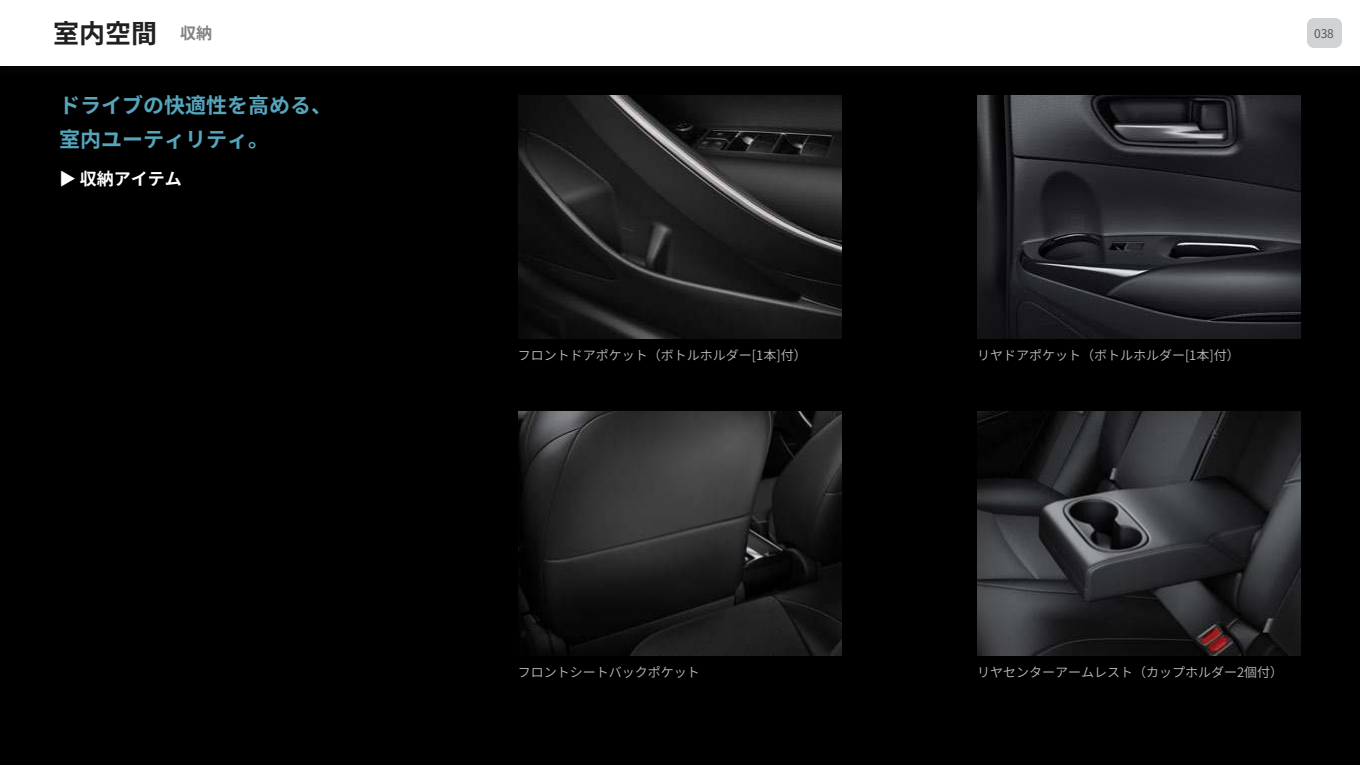
<style>
.page{position:relative;width:1360px;height:765px;background:#000}
.page>*{position:absolute;margin:0;border:0;box-sizing:border-box;transform-origin:0 0}
.t1{font:700 26px "Noto Sans CJ Kjp";color:#221f1f}
.t2{font:700 21px/34px "Noto Sans CJ Kjp";color:#56a5bc}
.t3{font:700 17px "Noto Sans CJ Kjp";color:#fff}
.t4{font:600 13px "Noto Sans CJ Kjp";color:#bbbdbf}
.t5{font:12px "Noto Sans CJ Kjp";color:#57585a}
.s1{font-size:16px;color:#808284}
</style>
<div class="page">
<img style="left:518px;top:412px;width:324px;height:243px">
<img style="left:977px;top:412px;width:324px;height:243px">
<img style="left:977px;top:95px;width:324px;height:244px">
<img style="left:518px;top:95px;width:324px;height:244px">
<div style="left:0;top:0;width:1360px;height:66px;background:#fff"></div>
<div style="left:1307px;top:18px;width:35px;height:30px;background:#d1d2d4;border-radius:7px"></div>
<h1 class="t1" style="left:53px;top:19px;width:160px">室内空間 <span class="s1">収納</span></h1>
<p class="t5" style="left:1314px;top:26px;width:21px">038</p>
<h2 class="t2" style="left:59px;top:89px;width:274px">ドライブの快適性を高める、室内ユーティリティ。</h2>
<h3 class="t3" style="left:59px;top:169px;width:124px">▶ 収納アイテム</h3>
<p class="t4" style="left:518px;top:348px;width:290px">フロントドアポケット（ボトルホルダー[1本]付）</p>
<p class="t4" style="left:977px;top:348px;width:264px">リヤドアポケット（ボトルホルダー[1本]付）</p>
<p class="t4" style="left:518px;top:665px;width:183px">フロントシートバックポケット</p>
<p class="t4" style="left:977px;top:665px;width:308px">リヤセンターアームレスト（カップホルダー2個付）</p>
</div>
